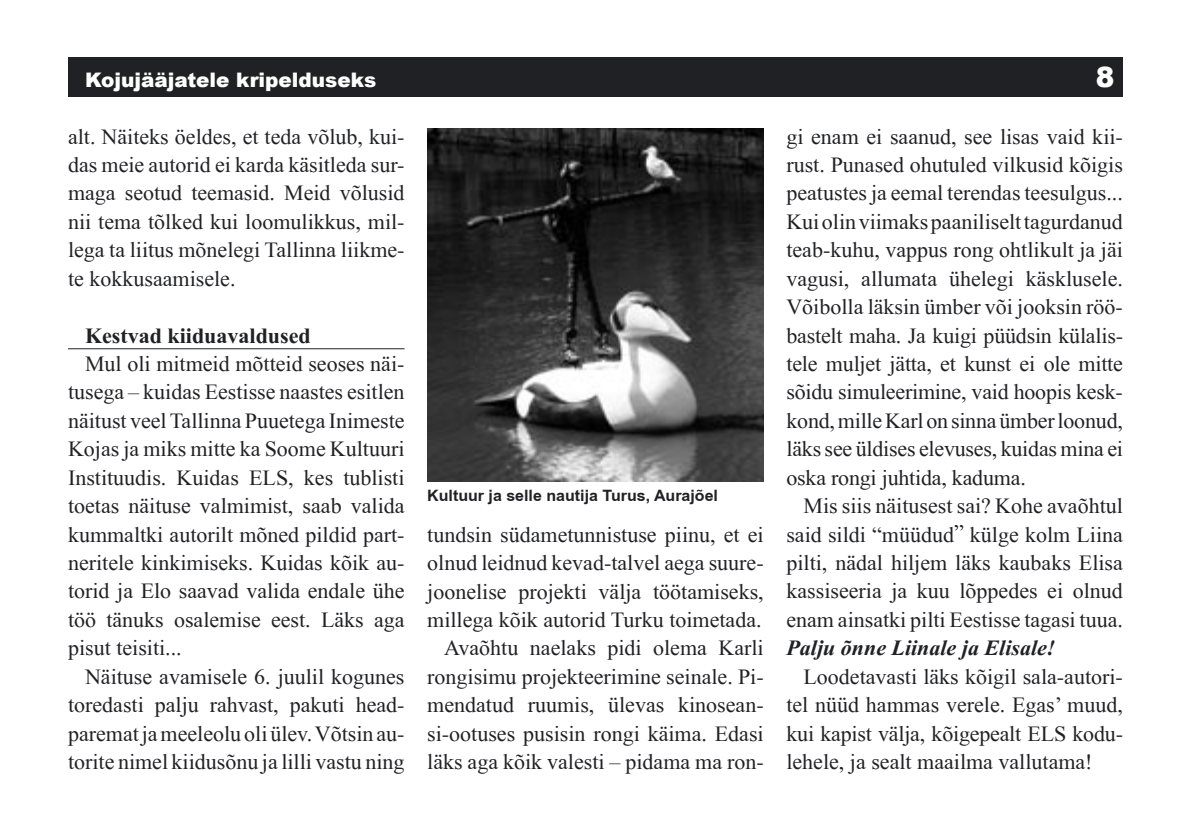
<style>
.page{position:relative;width:1191px;height:840px;background:#fff}
.page>*{position:absolute;margin:0;border:0;box-sizing:border-box;transform-origin:0 0}
.t1{font:900 28px "Arial";color:#fff}
.Põhitekst{font:22px/28.4px "EE Times New Roman";color:#202124;text-align:justify}
.Teine_peal{font:700 22px "EE Times New Roman";color:#202124}
.Rubriik_vasak{font:900 20px "Arial";color:#fff}
.Pildiallkiri{font:700 16px "EE Arial";color:#202124}
.s1{font-weight:700;font-style:italic}
</style>
<div class="page">
<div style="left:68px;top:57px;width:1055px;height:39px;background:#202124"></div>
<img style="left:427px;top:128px;width:336px;height:352px">
<hr style="left:68px;top:348px;width:336px;height:1px;background:#202124">
<p class="Rubriik_vasak" style="left:85px;top:66px;width:293px">Kojujääjatele kripelduseks</p>
<p class="Põhitekst" style="left:68px;top:122px;width:338px">alt. Näiteks öeldes, et teda võlub, kui&shy;das meie autorid ei karda käsitleda sur&shy;maga seotud teemasid. Meid võlusid nii tema tõlked kui loomulikkus, mil&shy;lega ta liitus mõnelegi Tallinna liikme&shy;te kokkusaamisele.</p>
<p class="Teine_peal" style="left:85px;top:322px;width:227px">Kestvad kiiduavaldused</p>
<p class="Põhitekst" style="left:68px;top:349px;width:338px;text-indent:17px">Mul oli mitmeid mõtteid seoses näi&shy;tusega – kuidas Eestisse naastes esitlen näitust veel Tallinna Puuetega Inimeste Kojas ja miks mitte ka Soome Kultuuri Instituudis. Kuidas ELS, kes tublisti toetas näituse valmimist, saab valida kummaltki autorilt mõned pildid part&shy;neritele kinkimiseks. Kuidas kõik au&shy;torid ja Elo saavad valida endale ühe töö tänuks osalemise eest. Läks aga pisut teisiti...</p>
<p class="Põhitekst" style="left:68px;top:662px;width:338px;text-indent:17px">Näituse avamisele 6. juulil kogunes toredasti palju rahvast, pakuti head&shy;paremat ja meeleolu oli ülev. Võtsin au&shy;torite nimel kiidusõnu ja lilli vastu ning</p>
<p class="Pildiallkiri" style="left:427px;top:486px;width:292px">Kultuur ja selle nautija Turus, Aurajõel</p>
<p class="Põhitekst" style="left:427px;top:520px;width:338px">tundsin südametunnistuse piinu, et ei olnud leidnud kevad-talvel aega suure&shy;joonelise projekti välja töötamiseks, millega kõik autorid Turku toimetada.</p>
<p class="Põhitekst" style="left:427px;top:633px;width:338px;text-indent:17px">Avaõhtu naelaks pidi olema Karli rongisimu projekteerimine seinale. Pi&shy;mendatud ruumis, ülevas kinosean&shy;si-ootuses pusisin rongi käima. Edasi läks aga kõik valesti – pidama ma ron-</p>
<p class="t1" style="left:1095px;top:56px;width:20px">8</p>
<p class="Põhitekst" style="left:786px;top:122px;width:338px">gi enam ei saanud, see lisas vaid kii&shy;rust. Punased ohutuled vilkusid kõigis peatustes ja eemal terendas teesulgus...<br>Kui olin viimaks paaniliselt tagurdanud teab-kuhu, vappus rong ohtlikult ja jäi vagusi, allumata ühelegi käsklusele.<br>Võibolla läksin ümber või jooksin röö&shy;bastelt maha. Ja kuigi püüdsin külalis&shy;tele muljet jätta, et kunst ei ole mitte sõidu simuleerimine, vaid hoopis kesk&shy;kond, mille Karl on sinna ümber loonud, läks see üldises elevuses, kuidas mina ei oska rongi juhtida, kaduma.</p>
<p class="Põhitekst" style="left:786px;top:491px;width:338px;text-indent:17px">Mis siis näitusest sai? Kohe avaõhtul said sildi “müüdud” külge kolm Liina pilti, nädal hiljem läks kaubaks Elisa kassiseeria ja kuu lõppedes ei olnud enam ainsatki pilti Eestisse tagasi tuua.<br><span class="s1">Palju õnne Liinale ja Elisale!</span></p>
<p class="Põhitekst" style="left:786px;top:662px;width:338px;text-indent:17px">Loodetavasti läks kõigil sala-autori&shy;tel nüüd hammas verele. Egas’ muud, kui kapist välja, kõigepealt ELS kodu&shy;lehele, ja sealt maailma vallutama!</p>
</div>
